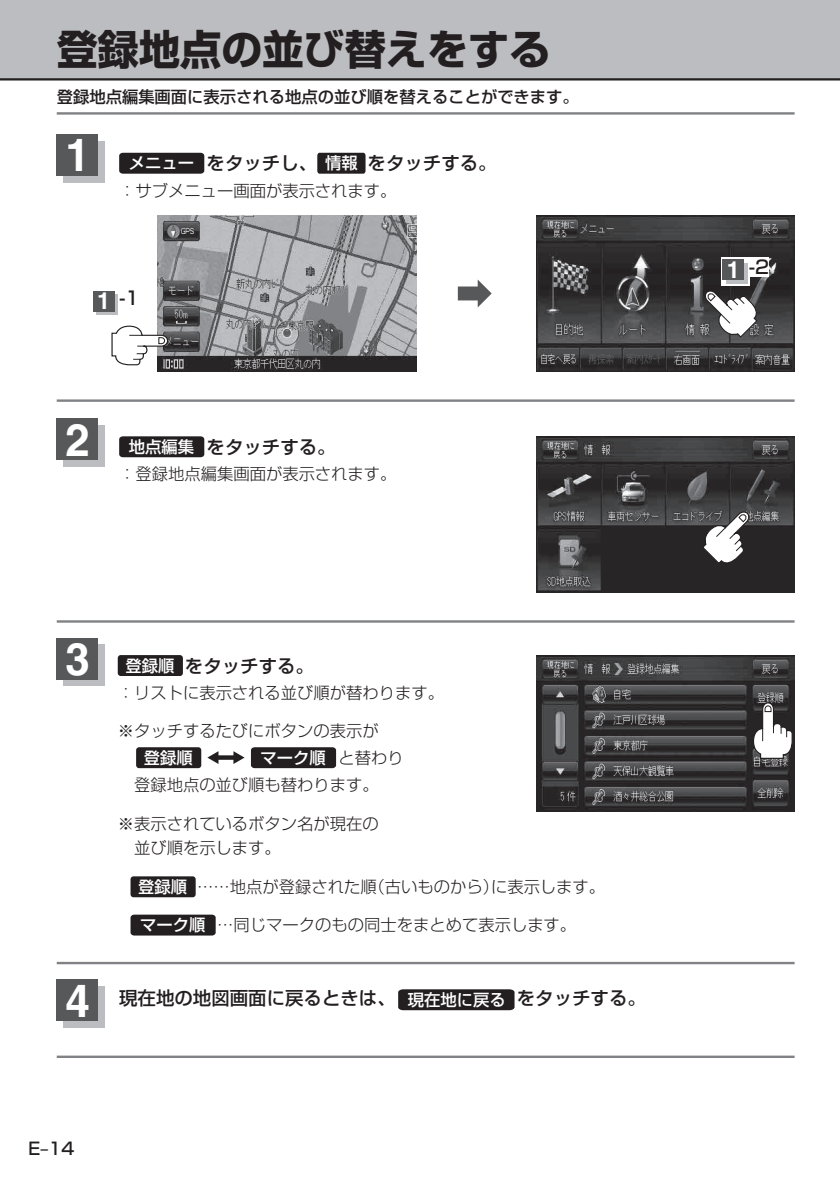
<style>
.page{position:relative;width:840px;height:1191px;background:#fff}
.page>*{position:absolute;margin:0;border:0;box-sizing:border-box;transform-origin:0 0}
.t1{font:700 45.2px "Helvetica";color:#fff}
.t2{font:41.2px "Shin Go Pro Bold 90 msp RKSJ H";color:#231f20}
.t3{font:18.4px "Shin Go Pro Medium 90 msp RKSJ H";color:#231f20}
.t4{font:17px "Shin Go Pro Medium 90 msp RKSJ H";color:#231f20}
.t5{font:16.2px/24px "Shin Go Pro Light 90 msp RKSJ H";color:#231f20}
.t6{font:16.2px "Shin Go Pro Medium 90 msp RKSJ H";color:#231f20}
.t7{font:16.2px "Shin Go Pro Medium 90 msp RKSJ H";color:#fff}
.s1{font-size:16.2px;color:#fff}
.s2{font-family:"Helvetica";font-weight:700;font-size:23.4px;color:#fff}
.s3{font-family:"Shin Go Pro Light 90 msp RKSJ H";color:#231f20}
.s4{font-family:"Shin Go Pro Medium 90 msp RKSJ H";color:#fff}
</style>
<div class="page">
<div style="left:0;top:0;width:839px;height:79px;background:#bcbdc0"></div>
<hr style="left:0;top:78px;width:839px;height:2px;background:#231f20">
<img style="left:158px;top:215px;width:258px;height:156px">
<svg style="left:111px;top:326px;width:57px;height:39px"></svg>
<svg style="left:114px;top:291px;width:4px;height:24px"></svg>
<svg style="left:96px;top:294px;width:21px;height:21px"></svg>
<div style="left:93px;top:291px;width:21px;height:21px;background:#57585a"></div>
<hr style="left:57px;top:112px;width:737px;height:3px;background:#808285">
<div style="left:63px;top:141px;width:42px;height:41px;background:#bcbdc0"></div>
<div style="left:57px;top:134px;width:41px;height:41px;background:#57585a"></div>
<div style="left:119px;top:153px;width:85px;height:21px;background:#231f20"></div>
<div style="left:317px;top:153px;width:48px;height:21px;background:#231f20;border-radius:3px"></div>
<svg style="left:457px;top:279px;width:34px;height:28px"></svg>
<hr style="left:57px;top:399px;width:737px;height:3px;background:#808285">
<div style="left:63px;top:425px;width:42px;height:42px;background:#bcbdc0"></div>
<div style="left:57px;top:418px;width:41px;height:42px;background:#57585a"></div>
<div style="left:119px;top:436px;width:85px;height:21px;background:#231f20"></div>
<img style="left:536px;top:215px;width:258px;height:156px">
<svg style="left:720px;top:257px;width:28px;height:17px"></svg>
<svg style="left:743px;top:263px;width:3px;height:11px"></svg>
<div style="left:722px;top:259px;width:21px;height:21px;background:#57585a"></div>
<div style="left:748px;top:257px;width:20px;height:20px;background:#fff"></div>
<svg style="left:695px;top:274px;width:68px;height:69px"></svg>
<div style="left:63px;top:986px;width:42px;height:41px;background:#bcbdc0"></div>
<div style="left:57px;top:979px;width:41px;height:41px;background:#57585a"></div>
<div style="left:398px;top:989px;width:116px;height:21px;background:#231f20"></div>
<hr style="left:57px;top:1055px;width:737px;height:3px;background:#808285">
<div style="left:118px;top:655px;width:65px;height:21px;background:#231f20;border-radius:3px"></div>
<div style="left:136px;top:747px;width:65px;height:21px;background:#231f20;border-radius:3px"></div>
<div style="left:214px;top:755px;width:23px;height:5px;background:#231f20"></div>
<svg style="left:233px;top:751px;width:11px;height:13px"></svg>
<svg style="left:207px;top:751px;width:11px;height:13px"></svg>
<div style="left:251px;top:747px;width:85px;height:21px;background:#231f20"></div>
<hr style="left:57px;top:620px;width:737px;height:2px;background:#808285">
<div style="left:63px;top:644px;width:42px;height:42px;background:#bcbdc0"></div>
<div style="left:57px;top:638px;width:41px;height:41px;background:#57585a"></div>
<img style="left:536px;top:655px;width:258px;height:156px">
<img style="left:536px;top:436px;width:258px;height:156px">
<svg style="left:696px;top:502px;width:68px;height:68px"></svg>
<div style="left:130px;top:876px;width:65px;height:21px;background:#231f20;border-radius:3px"></div>
<div style="left:130px;top:914px;width:85px;height:21px;background:#231f20"></div>
<hr style="left:57px;top:961px;width:737px;height:3px;background:#808285">
<svg style="left:752px;top:702px;width:40px;height:57px"></svg>
<h2 class="t2" style="left:57px;top:34px;width:495px">登録地点の並び替えをする</h2>
<p class="t6" style="left:57px;top:90px;width:523px">登録地点編集画面に表示される地点の並び順を替えることができます。</p>
<h1 class="t1" style="left:65px;top:139px;width:26px">1</h1>
<p class="t3" style="left:129px;top:156px;width:369px"><span class="s1">メニュー</span> をタッチし、<span class="s1">情報</span> をタッチする。</p>
<p class="t5" style="left:119px;top:181px;width:279px">：サブメニュー画面が表示されます。</p>
<p class="t3" style="left:97px;top:291px;width:44px"><span class="s2">1</span> -1</p>
<h1 class="t1" style="left:65px;top:423px;width:26px">2</h1>
<p class="t3" style="left:129px;top:440px;width:208px"><span class="s1">地点編集</span> をタッチする。</p>
<p class="t5" style="left:119px;top:464px;width:279px">：登録地点編集画面が表示されます。</p>
<h1 class="t1" style="left:65px;top:642px;width:26px">3</h1>
<p class="t3" style="left:125px;top:658px;width:190px"><span class="s1">登録順</span> をタッチする。</p>
<p class="t5" style="left:118px;top:683px;width:327px">：リストに表示される並び順が替わります。</p>
<p class="t5" style="left:118px;top:721px;width:262px">※ タッチするたびにボタンの表示が</p>
<p class="t7" style="left:144px;top:751px;width:50px">登録順</p>
<p class="t7" style="left:260px;top:751px;width:144px">マーク順 <span class="s3">と替わり</span></p>
<p class="t5" style="left:134px;top:775px;width:246px">登録地点の並び順も替わります。</p>
<p class="t5" style="left:134px;top:813px;width:246px;text-indent:-16px">※ 表示されているボタン名が現在の並び順を示します。</p>
<p class="t5" style="left:138px;top:877px;width:468px"><span class="s4">登録順</span> ……地点が登録された順（古いものから）に表示します。</p>
<p class="t5" style="left:140px;top:915px;width:437px"><span class="s4">マーク順</span> …同じマークのもの同士をまとめて表示します。</p>
<h1 class="t1" style="left:65px;top:984px;width:26px">4</h1>
<p class="t3" style="left:119px;top:991px;width:528px">現在地の地図画面に戻るときは、 <span class="s1">現在地に戻る</span> をタッチする。</p>
<p class="t4" style="left:28px;top:1142px;width:47px">E‒14</p>
<p class="t3" style="left:726px;top:260px;width:44px"><span class="s2">1</span> -2</p>
</div>
